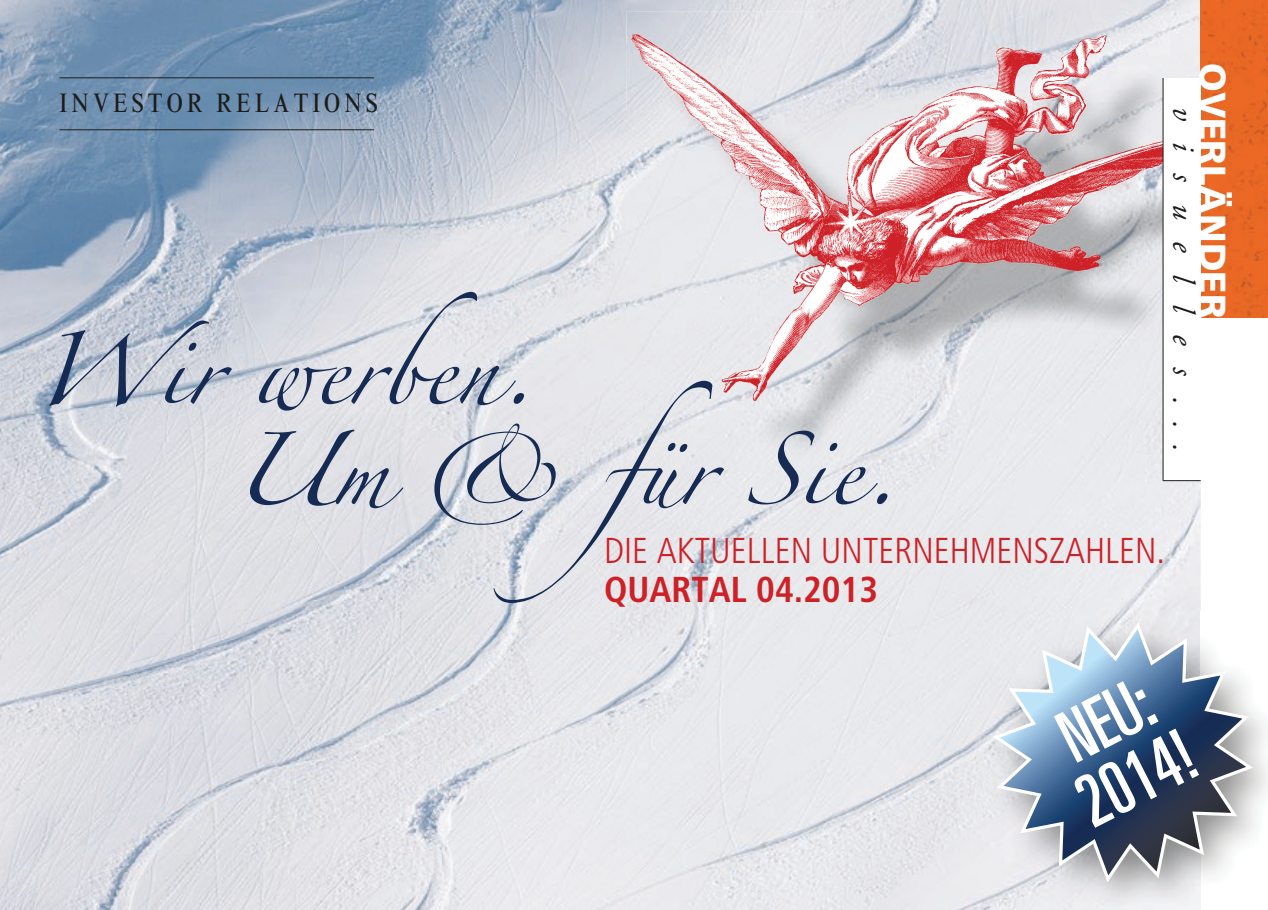
<style>
.page{position:relative;width:1268px;height:910px;background:#fff}
.page>*{position:absolute;margin:0;border:0;box-sizing:border-box;transform-origin:0 0}
.t1{font:ultra-condensed 72px/66px "Univers";color:#fff}
.t2{font:65.7px/100.2px "Zapfino";color:#152b54}
.t3{font:900 36.6px "Frutiger";color:#fff}
.t4{font:300 condensed 36px "Frutiger";color:#cd2027}
.t5{font:700 condensed 36px "Frutiger";color:#cd2027}
.t6{font:italic 31.5px "Adobe Garamond";color:#1c1c1b}
.t7{font:condensed 27px "Times New Roman";letter-spacing:.15em;color:#1c1c1b}
</style>
<div class="page">
<img style="left:0;top:0;width:1200px;height:910px">
<img style="left:663px;top:317px;width:604px;height:147px">
<img style="left:626px;top:11px;width:591px;height:398px">
<hr style="left:60px;top:77px;width:314px;height:1px;background:#1c1c1b">
<hr style="left:60px;top:129px;width:314px;height:1px;background:#1c1c1b">
<img style="left:1200px;top:0;width:67px;height:317px">
<div style="left:1200px;top:318px;width:65px;height:532px;background:#fff"></div>
<img style="left:981px;top:611px;width:219px;height:299px">
<svg style="left:989px;top:619px;width:267px;height:267px;background:#94a2b5"></svg>
<div style="left:1162px;top:78px;width:38px;height:402px;background:#fff"></div>
<hr style="left:1162px;top:480px;width:38px;height:1px;background:#1c1c1b">
<hr style="left:1162px;top:78px;width:1px;height:403px;background:#1c1c1b">
<p class="t7" style="left:60px;top:87px;width:320px">INVESTOR RELATIONS</p>
<h2 class="t2" style="left:231px;top:330px;width:670px;text-indent:-197px">Wir werben.<br>Um &amp; für Sie.</h2>
<p class="t4" style="left:604px;top:530px;width:562px">DIE AKTUELLEN UNTERNEHMENSZAHLEN.</p>
<p class="t5" style="left:604px;top:568px;width:275px">QUARTAL 04.2013</p>
<p class="t3" style="left:1234px;top:63px;width:257px;rotate:90deg">OVERLÄNDER</p>
<p class="t6" style="left:1199px;top:107px;width:346px;rotate:90deg">visuelles...</p>
<h1 class="t1" style="left:1036px;top:717px;width:125px;rotate:-27deg">NEU:<br>2014!</h1>
</div>
